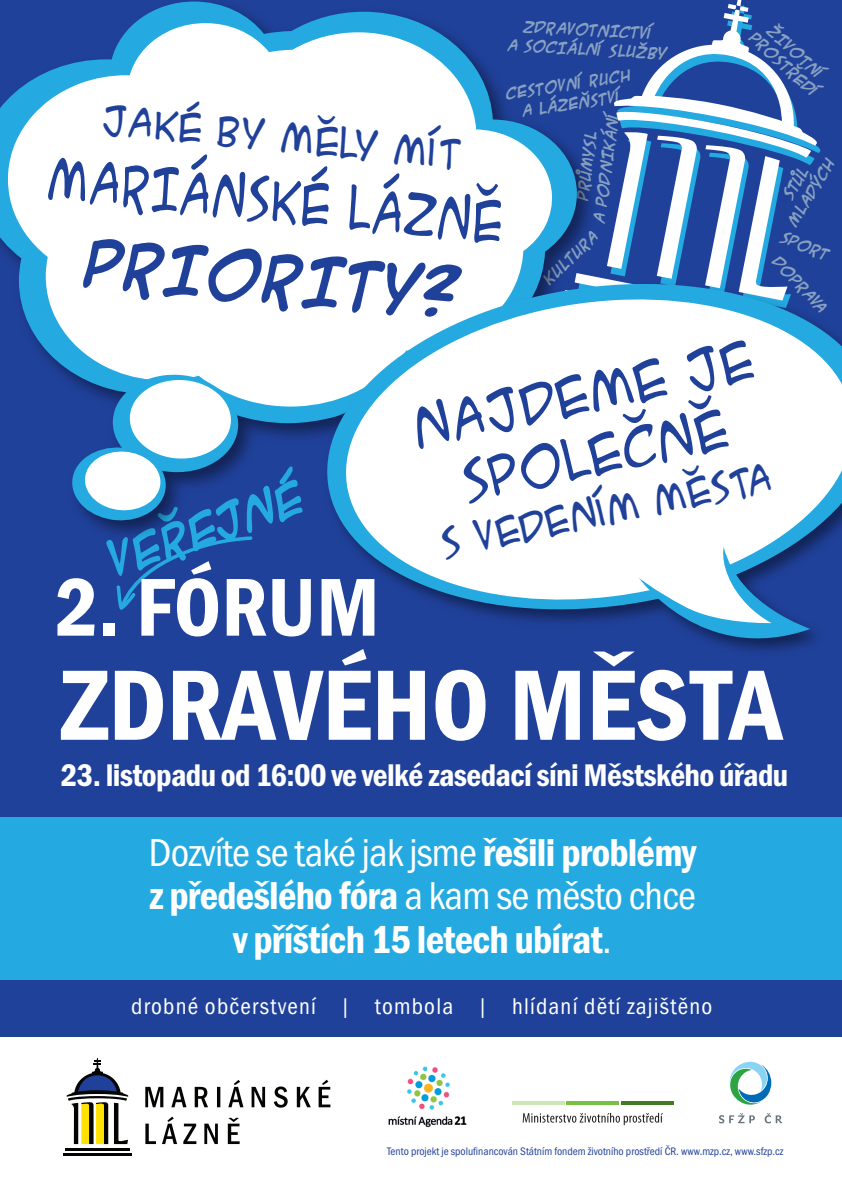
<style>
.page{position:relative;width:842px;height:1191px;background:#fff}
.page>*{position:absolute;margin:0;border:0;box-sizing:border-box;transform-origin:0 0}
.t1{font:103.4px "Franklin Got Itc TOT Dem Con";color:#fff}
.t2{font:84.9px "Franklin Got Itc TOT Dem Con";color:#fff}
.t3{font:700 56.6px "ACME Secret Agent";color:#20419a}
.t4{font:55px "ACME Secret Agent";color:#20419a;scale:.86 1}
.t5{font:52.1px/62.6px "ACME Secret Agent";color:#20419a;text-align:center}
.t6{font:40.3px/43.4px "Franklin Got Itc TOT Dem Con";letter-spacing:-.02em;color:#fff;text-align:center}
.t7{font:40.3px "Franklin Got Itc TOT Boo Con";letter-spacing:-.02em;color:#fff}
.t8{font:700 39.5px "ACME Secret Agent";color:#24aae1}
.t9{font:38.4px "ACME Secret Agent";color:#20419a}
.t10{font:37.7px "ACME Secret Agent";color:#20419a}
.t11{font:32.4px "Franklin Got Itc TOT Dem Con";letter-spacing:-.02em;color:#fff}
.t12{font:23.6px "Franklin Got Itc TOT Boo Con";letter-spacing:.05em;color:#fff}
.t13{font:700 13.7px/19.3px "ACME Secret Agent";color:#cde1db;text-align:center}
.t14{font:11.3px "Franklin Got Itc TOT Boo Con";color:#20419a}
.s1{font-family:"Franklin Got Itc TOT Dem Con"}
.s2{font-family:"Franklin Got Itc TOT Boo Con"}
</style>
<div class="page">
<div style="left:0;top:0;width:842px;height:1036px;background:#20419a"></div>
<div style="left:0;top:817px;width:842px;height:162px;background:#24aae1"></div>
<svg style="left:116px;top:546px;width:94px;height:64px"></svg>
<svg style="left:145px;top:1079px;width:185px;height:28px"></svg>
<svg style="left:145px;top:1116px;width:95px;height:28px"></svg>
<hr style="left:65px;top:1147px;width:64px;height:3px;background:#040503">
<hr style="left:63px;top:1153px;width:69px;height:2px;background:#040503">
<svg style="left:67px;top:1058px;width:61px;height:86px"></svg>
<img style="left:91px;top:1px;width:225px;height:545px">
<svg style="left:0;top:2px;width:564px;height:421px"></svg>
<svg style="left:8px;top:23px;width:545px;height:383px;fill:#fff"></svg>
<svg style="left:71px;top:373px;width:168px;height:149px"></svg>
<svg style="left:564px;top:0;width:253px;height:267px"></svg>
<img style="left:388px;top:1066px;width:79px;height:62px">
<svg style="left:316px;top:267px;width:448px;height:356px"></svg>
<svg style="left:336px;top:284px;width:506px;height:330px;fill:#fff"></svg>
<svg style="left:639px;top:521px;width:171px;height:131px"></svg>
<svg style="left:621px;top:1101px;width:53px;height:3px"></svg>
<svg style="left:512px;top:1101px;width:53px;height:3px"></svg>
<svg style="left:566px;top:1101px;width:53px;height:3px"></svg>
<svg style="left:523px;top:1112px;width:140px;height:13px"></svg>
<svg style="left:729px;top:1061px;width:42px;height:43px"></svg>
<svg style="left:719px;top:1113px;width:36px;height:10px"></svg>
<svg style="left:765px;top:1113px;width:17px;height:10px"></svg>
<p class="t13" style="left:509px;top:16px;width:162px;rotate:3deg">ZDRAVOTNICTVÍ<br>A SOCIÁLNÍ SLUŽBY</p>
<p class="t13" style="left:505px;top:84px;width:128px;rotate:-9deg">CESTOVNÍ RUCH<br>A LÁZEŇSTVÍ</p>
<h3 class="t9" style="left:105px;top:90px;width:363px;rotate:6deg">JAKÉ BY MĚLY MÍT</h3>
<p class="t13" style="left:569px;top:219px;width:113px;rotate:-82deg">PRŮMYSL<br>A PODNIKÁNÍ</p>
<h3 class="t4" style="left:52px;top:136px;width:534px;rotate:6deg">MARIÁNSKÉ LÁZNĚ</h3>
<p class="t13" style="left:539px;top:274px;width:71px;rotate:-44deg">KULTURA</p>
<h3 class="t3" style="left:89px;top:215px;width:376px;rotate:5deg">PRIORITY?</h3>
<p class="t13" style="left:769px;top:16px;width:89px;line-height:17.1px;rotate:42deg">ŽIVOTNÍ<br>PROSTŘEDÍ</p>
<p class="t13" style="left:768px;top:210px;width:78px;line-height:18.2px;rotate:-58deg">STŮL<br>MLADÝCH</p>
<p class="t13" style="left:785px;top:227px;width:52px;rotate:22deg">SPORT</p>
<p class="t13" style="left:783px;top:251px;width:73px;rotate:47deg">DOPRAVA</p>
<h3 class="t5" style="left:405px;top:398px;width:349px;rotate:-12deg">NAJDEME JE<br>SPOLEČNĚ</h3>
<h3 class="t10" style="left:436px;top:518px;width:338px;rotate:-12deg">S VEDENÍM MĚSTA</h3>
<h3 class="t8" style="left:100px;top:530px;width:205px;rotate:-19deg">veřejné</h3>
<h2 class="t2" style="left:55px;top:559px;width:326px">2. FÓRUM</h2>
<h1 class="t1" style="left:61px;top:646px;width:723px">ZDRAVÉHO MĚSTA</h1>
<h3 class="t11" style="left:61px;top:757px;width:729px">23. listopadu od 16:00 ve velké zasedací síni Městského úřadu</h3>
<h3 class="t7" style="left:149px;top:830px;width:549px">Dozvíte se také jak jsme <span class="s1">řešili problémy</span></h3>
<h3 class="t6" style="left:149px;top:874px;width:548px">z předešlého fóra <span class="s2">a kam se město chce </span>v příštích 15 letech ubírat<span class="s2">.</span></h3>
<h3 class="t12" style="left:131px;top:993px;width:582px">drobné občerstvení | tombola | hlídaní dětí zajištěno</h3>
<p class="t14" style="left:387px;top:1145px;width:398px">Tento projekt je spolufinancován Státním fondem životního prostředí ČR. www.mzp.cz, www.sfzp.cz</p>
</div>
